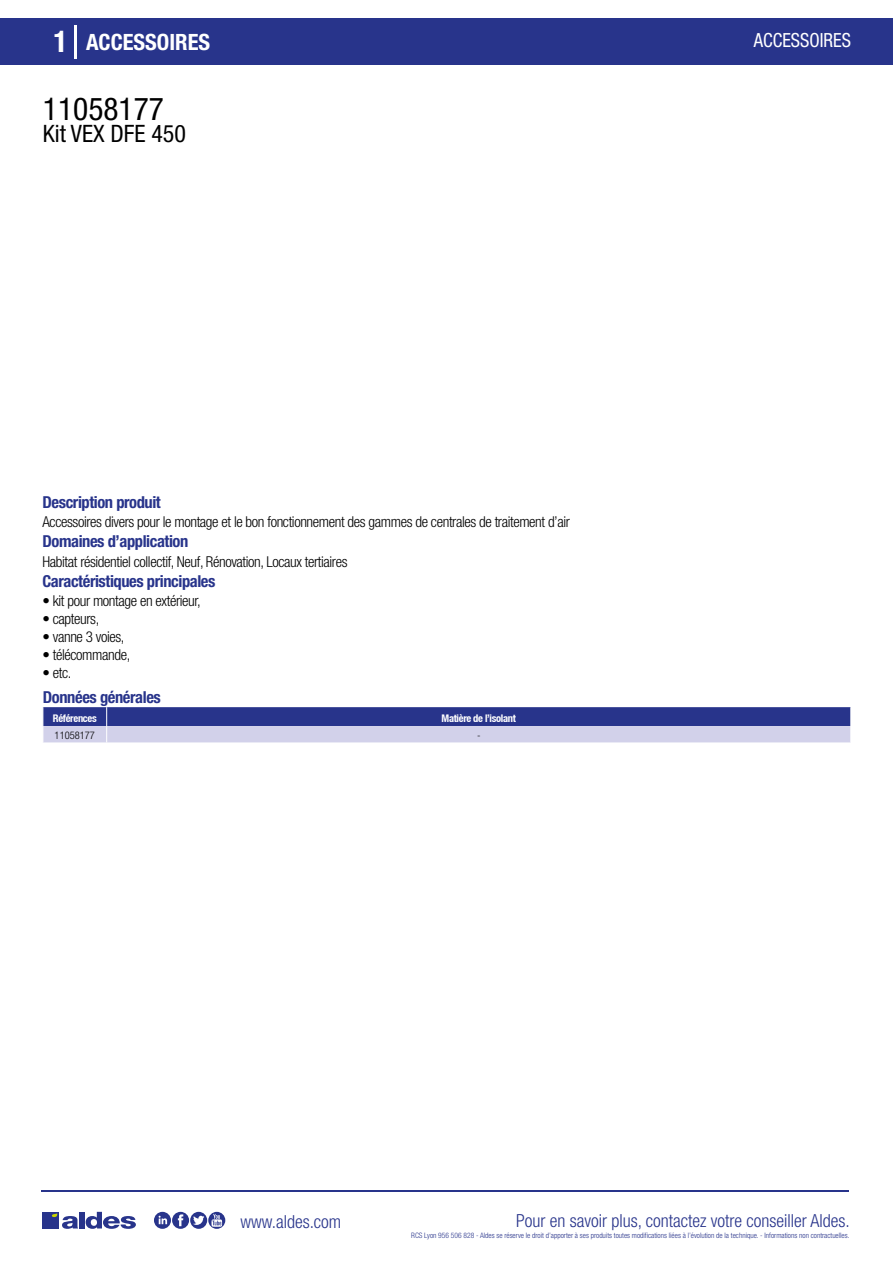
<style>
.page{position:relative;width:893px;height:1263px;background:#fff}
.page>*{position:absolute;margin:0;border:0;box-sizing:border-box;transform-origin:0 0}
.t1{font:condensed 31.5px "Helvetica Neue LT Std";color:#000}
.t2{font:condensed 24px "Helvetica Neue LT Std";color:#000}
.t3{font:700 condensed 22.5px "Helvetica Neue LT Std";color:#fff}
.t4{font:condensed 19.5px "Helvetica Neue LT Std";color:#fff;scale:.95 1}
.t5{font:300 condensed 18px "Helvetica Neue";color:#28348b}
.t6{font:700 condensed 16.5px "Helvetica Neue LT Std";letter-spacing:-.025em;color:#28348b}
.t7{font:300 condensed 15px "Helvetica Neue LT Std";letter-spacing:-.025em;color:#000}
.t8{font:700 condensed 10.5px "Helvetica Neue";letter-spacing:-.03em;color:#fff}
.t9{font:300 condensed 10.5px "Helvetica Neue";color:#000}
.t10{font:300 condensed 7.5px "Helvetica Neue";color:#28348b}
.s1{font-size:30px}
</style>
<div class="page">
<div style="left:0;top:18px;width:893px;height:46px;background:#28348b"></div>
<hr style="left:74px;top:25px;width:2px;height:33px;background:#fff">
<svg style="left:43px;top:707px;width:808px;height:36px;background:#7a80b8"></svg>
<hr style="left:41px;top:1190px;width:808px;height:1px;background:#28348b">
<svg style="left:154px;top:1212px;width:71px;height:17px"></svg>
<div style="left:42px;top:1212px;width:17px;height:16px;background:#28348b"></div>
<div style="left:79px;top:1212px;width:5px;height:16px;background:#28348b"></div>
<svg style="left:86px;top:1212px;width:50px;height:17px"></svg>
<svg style="left:52px;top:1213px;width:26px;height:16px"></svg>
<h3 class="t3" style="left:54px;top:28px;width:158px"><span class="s1">1</span> ACCESSOIRES</h3>
<h3 class="t4" style="left:754px;top:29px;width:104px">ACCESSOIRES</h3>
<h1 class="t1" style="left:43px;top:91px;width:122px">11058177</h1>
<h2 class="t2" style="left:43px;top:120px;width:144px">Kit VEX DFE 450</h2>
<p class="t6" style="left:43px;top:492px;width:120px">Description produit</p>
<p class="t6" style="left:43px;top:531px;width:147px">Domaines d’application</p>
<p class="t7" style="left:43px;top:513px;width:529px">Accessoires divers pour le montage et le bon fonctionnement des gammes de centrales de traitement d’air</p>
<p class="t7" style="left:43px;top:553px;width:307px">Habitat résidentiel collectif, Neuf, Rénovation, Locaux tertiaires</p>
<p class="t6" style="left:43px;top:571px;width:174px">Caractéristiques principales</p>
<p class="t7" style="left:43px;top:592px;width:160px">• kit pour montage en extérieur,</p>
<p class="t7" style="left:43px;top:610px;width:58px">• capteurs,</p>
<p class="t7" style="left:43px;top:628px;width:84px">• vanne 3 voies,</p>
<p class="t7" style="left:43px;top:646px;width:89px">• télécommande,</p>
<p class="t7" style="left:43px;top:664px;width:30px">• etc.</p>
<p class="t6" style="left:43px;top:687px;width:119px">Données générales</p>
<p class="t8" style="left:53px;top:711px;width:45px">Références</p>
<p class="t8" style="left:442px;top:711px;width:76px">Matière de l’isolant</p>
<p class="t9" style="left:55px;top:729px;width:42px">11058177</p>
<p class="t9" style="left:477px;top:729px;width:5px">-</p>
<p class="t5" style="left:240px;top:1211px;width:102px">www.aldes.com</p>
<p class="t5" style="left:516px;top:1211px;width:335px">Pour en savoir plus, contactez votre conseiller Aldes.</p>
<p class="t10" style="left:411px;top:1230px;width:440px">RCS Lyon 956 506 828 - Aldes se réserve le droit d’apporter à ses produits toutes modifications liées à l’évolution de la technique. - Informations non contractuelles.</p>
</div>
